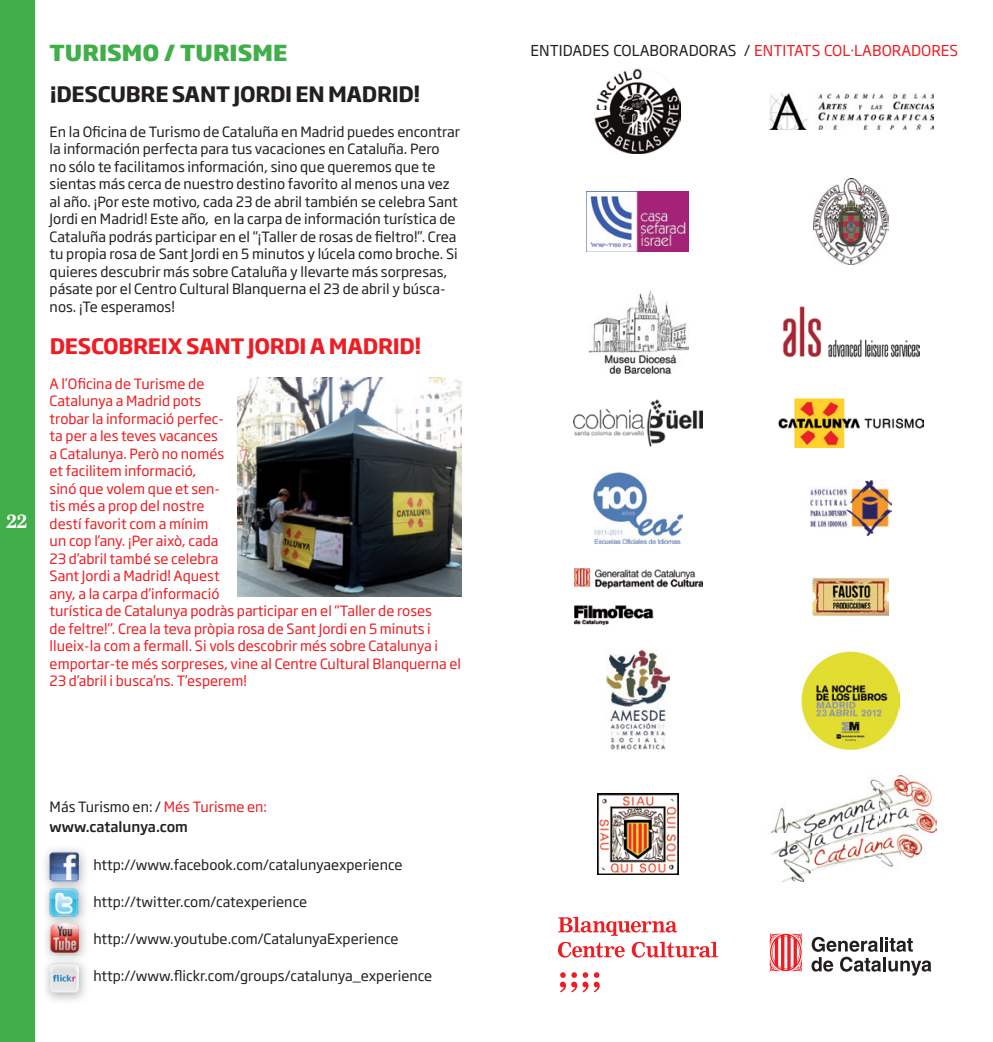
<style>
.page{position:relative;width:993px;height:1042px;background:#fff}
.page>*{position:absolute;margin:0;border:0;box-sizing:border-box;transform-origin:0 0}
.t1{font:800 21.88px "Soho Gothic Std";color:#40ae49}
.t2{font:700 21px "Soho Gothic Std";letter-spacing:-.015em;color:#231f20}
.t3{font:700 21px "Soho Gothic Std";letter-spacing:-.015em;color:#ee1d23}
.t4{font:700 19.25px "Nimrod";color:#fff}
.t5{font:14.88px "Soho Gothic Std";color:#231f20}
.t6{font:14px/17.5px "Soho Gothic Std";color:#231f20}
.t7{font:14px/17.5px "Soho Gothic Std";color:#ee1d23}
.t8{font:500 14px/19.2px "Soho Gothic Std";color:#231f20}
.s1{color:#ee1d23}
.s2{font-weight:400}
.s3{font-weight:400;color:#ee1d23}
</style>
<div class="page">
<div style="left:0;top:0;width:35px;height:1042px;background:#40ae49"></div>
<img style="left:237px;top:377px;width:224px;height:220px">
<img style="left:45px;top:849px;width:40px;height:31px">
<img style="left:50px;top:852px;width:28px;height:28px">
<img style="left:46px;top:893px;width:39px;height:23px">
<img style="left:47px;top:880px;width:37px;height:13px">
<svg style="left:50px;top:880px;width:28px;height:1px"></svg>
<img style="left:50px;top:888px;width:28px;height:28px">
<img style="left:46px;top:928px;width:40px;height:28px">
<img style="left:47px;top:916px;width:37px;height:12px">
<svg style="left:50px;top:916px;width:28px;height:1px"></svg>
<img style="left:50px;top:923px;width:28px;height:29px">
<img style="left:46px;top:964px;width:40px;height:37px">
<img style="left:50px;top:965px;width:28px;height:27px">
<svg style="left:50px;top:964px;width:28px;height:1px"></svg>
<img style="left:594px;top:68px;width:86px;height:86px">
<img style="left:769px;top:93px;width:164px;height:36px">
<img style="left:586px;top:192px;width:102px;height:59px">
<img style="left:813px;top:179px;width:74px;height:85px">
<img style="left:782px;top:306px;width:136px;height:51px">
<img style="left:588px;top:289px;width:100px;height:84px">
<img style="left:778px;top:398px;width:145px;height:50px">
<img style="left:573px;top:400px;width:129px;height:46px">
<svg style="left:558px;top:917px;width:159px;height:75px"></svg>
<svg style="left:769px;top:933px;width:32px;height:38px"></svg>
<svg style="left:811px;top:937px;width:120px;height:38px"></svg>
<img style="left:606px;top:649px;width:63px;height:101px">
<img style="left:801px;top:651px;width:98px;height:98px">
<img style="left:810px;top:481px;width:81px;height:54px">
<img style="left:593px;top:472px;width:89px;height:71px">
<img style="left:767px;top:776px;width:169px;height:106px">
<img style="left:597px;top:793px;width:81px;height:81px">
<img style="left:574px;top:568px;width:128px;height:56px">
<img style="left:812px;top:577px;width:75px;height:38px">
<h3 class="t4" style="left:6px;top:509px;width:23px">22</h3>
<h1 class="t1" style="left:50px;top:39px;width:239px">TURISMO / TURISME</h1>
<p class="t5" style="left:530px;top:41px;width:429px">ENTIDADES COLABORADORAS / <span class="s1">ENTITATS COL·LABORADORES</span></p>
<h2 class="t2" style="left:50px;top:80px;width:372px">¡DESCUBRE SANT JORDI EN MADRID!</h2>
<p class="t6" style="left:50px;top:123px;width:412px">En la Oficina de Turismo de Cataluña en Madrid puedes encontrar la información perfecta para tus vacaciones en Cataluña. Pero<br>no sólo te facilitamos información, sino que queremos que te sientas más cerca de nuestro destino favorito al menos una vez al año. ¡Por este motivo, cada 23 de abril también se celebra Sant Jordi en Madrid! Este año, en la carpa de información turística de Cataluña podrás participar en el “¡Taller de rosas de fieltro!”. Crea tu propia rosa de Sant Jordi en 5 minutos y lúcela como broche. Si quieres descubrir más sobre Cataluña y llevarte más sorpresas, pásate por el Centro Cultural Blanquerna el 23 de abril y búsca&shy;nos. ¡Te esperamos!</p>
<h2 class="t3" style="left:50px;top:332px;width:373px">DESCOBREIX SANT JORDI A MADRID!</h2>
<p class="t7" style="left:50px;top:375px;width:413px">A l’Oficina de Turisme de<br>Catalunya a Madrid pots<br>trobar la informació perfec-<br>ta per a les teves vacances<br>a Catalunya. Però no només<br>et facilitem informació,<br>sinó que volem que et sen-<br>tis més a prop del nostre<br>destí favorit com a mínim<br>un cop l’any. ¡Per això, cada<br>23 d’abril també se celebra<br>Sant Jordi a Madrid! Aquest<br>any, a la carpa d’informació<br>turística de Catalunya podràs participar en el “Taller de roses<br>de feltre!”. Crea la teva pròpia rosa de Sant Jordi en 5 minuts i llueix-la com a fermall. Si vols descobrir més sobre Catalunya i emportar-te més sorpreses, vine al Centre Cultural Blanquerna el 23 d’abril i busca’ns. T’esperem!</p>
<p class="t8" style="left:50px;top:797px;width:219px"><span class="s2">Más Turismo en: /</span> <span class="s3">Més Turisme en: </span>www.catalunya.com</p>
<p class="t6" style="left:93px;top:856px;width:311px">http://www.facebook.com/catalunyaexperience</p>
<p class="t6" style="left:93px;top:893px;width:215px">http://twitter.com/catexperience</p>
<p class="t6" style="left:93px;top:930px;width:307px">http://www.youtube.com/CatalunyaExperience</p>
<p class="t6" style="left:93px;top:967px;width:340px">http://www.flickr.com/groups/catalunya_experience</p>
</div>
